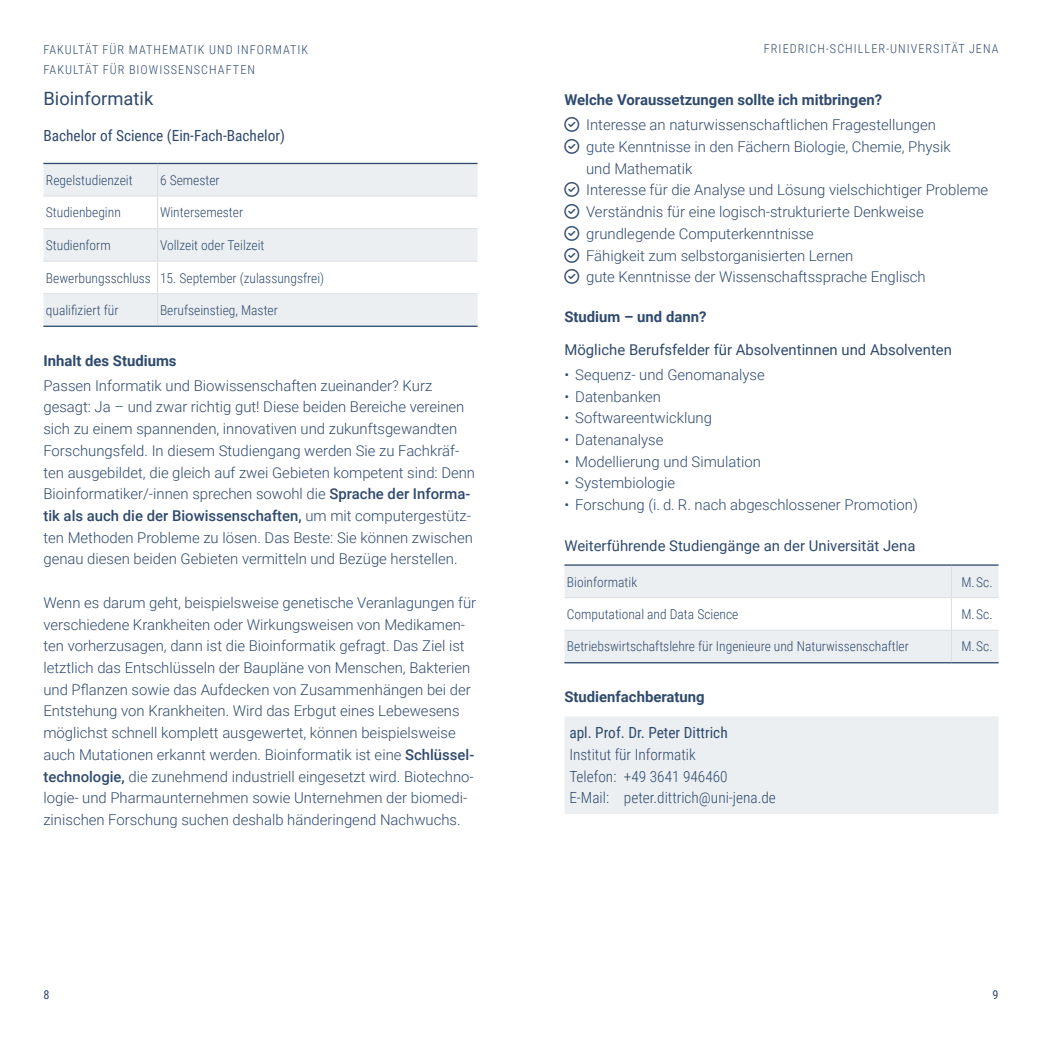
<style>
.page{position:relative;width:1042px;height:1042px;background:#fff}
.page>*{position:absolute;margin:0;border:0;box-sizing:border-box;transform-origin:0 0}
.h3_idx{font:18.38px "Roboto";color:#2f4a6d}
.p_address_4rows{font:300 15.4px/21.7px "Roboto Condensed";color:#2f4a6d}
.p_tagline_single{font:15.4px "Roboto Condensed";color:#2f4a6d}
.t1{font:300 14.88px/21.7px "Roboto";color:#2f4a6d}
.h4_mt_0_75{font:700 14.88px "Roboto";color:#2f4a6d}
.h5_mt_0_5{font:14.88px "Roboto";color:#2f4a6d}
.h5_shifted{font:14.88px "Roboto";color:#2f4a6d}
.t2{font:300 13.65px "Roboto Condensed";color:#2f4a6d}
.t3{font:300 12.25px/19.8px "Roboto Condensed";letter-spacing:.085em;color:#2f4a6d}
.t4{font:12.25px "Roboto Condensed";color:#2f4a6d}
.s1{font-weight:500}
.s2{font-weight:400}
</style>
<div class="page">
<svg style="left:43px;top:164px;width:434px;height:162px;fill:#eceff2"></svg>
<hr style="left:157px;top:164px;width:1px;height:32px;background:#dadee5">
<hr style="left:157px;top:196px;width:1px;height:32px;background:#dadee5">
<hr style="left:43px;top:228px;width:115px;height:1px;background:#dadee5">
<hr style="left:158px;top:228px;width:319px;height:1px;background:#dadee5">
<hr style="left:157px;top:229px;width:1px;height:32px;background:#dadee5">
<hr style="left:43px;top:261px;width:115px;height:1px;background:#dadee5">
<hr style="left:158px;top:261px;width:319px;height:1px;background:#dadee5">
<hr style="left:157px;top:262px;width:1px;height:31px;background:#dadee5">
<hr style="left:43px;top:293px;width:115px;height:1px;background:#dadee5">
<hr style="left:158px;top:293px;width:319px;height:1px;background:#dadee5">
<hr style="left:157px;top:294px;width:1px;height:32px;background:#dadee5">
<hr style="left:43px;top:163px;width:115px;height:1px;background:#2f4a6d">
<hr style="left:158px;top:163px;width:319px;height:1px;background:#2f4a6d">
<hr style="left:43px;top:326px;width:115px;height:1px;background:#2f4a6d">
<hr style="left:158px;top:326px;width:319px;height:1px;background:#2f4a6d">
<hr style="left:43px;top:196px;width:115px;height:1px;background:#dadee5">
<hr style="left:158px;top:196px;width:319px;height:1px;background:#dadee5">
<div style="left:564px;top:716px;width:434px;height:98px;background:#eceff2"></div>
<svg style="left:564px;top:566px;width:434px;height:96px"></svg>
<hr style="left:951px;top:566px;width:1px;height:31px;background:#dadee5">
<hr style="left:951px;top:598px;width:1px;height:32px;background:#dadee5">
<hr style="left:951px;top:630px;width:1px;height:32px;background:#dadee5">
<hr style="left:564px;top:630px;width:387px;height:1px;background:#dadee5">
<hr style="left:951px;top:630px;width:47px;height:1px;background:#dadee5">
<hr style="left:564px;top:564px;width:387px;height:2px;background:#2f4a6d">
<hr style="left:951px;top:564px;width:47px;height:2px;background:#2f4a6d">
<hr style="left:564px;top:662px;width:387px;height:1px;background:#2f4a6d">
<hr style="left:951px;top:662px;width:47px;height:1px;background:#2f4a6d">
<hr style="left:564px;top:597px;width:387px;height:1px;background:#dadee5">
<hr style="left:951px;top:597px;width:47px;height:1px;background:#dadee5">
<p class="t3" style="left:43px;top:39px;width:14px">Fakult</p>
<p class="t3" style="left:85px;top:39px;width:85px">ät für Mathematik</p>
<p class="t3" style="left:209px;top:39px;width:9px">und</p>
<p class="t3" style="left:44px;top:39px;width:230px;text-indent:193px">Informatik<br>FAKULTÄT FÜR BIOWISSENSCHAFTEN</p>
<p class="h3_idx" style="left:43px;top:86px;width:111px">Bioinformatik</p>
<p class="p_tagline_single" style="left:43px;top:125px;width:243px">Bachelor of Science (Ein-Fach-Bachelor)</p>
<p class="t2" style="left:46px;top:170px;width:88px">Regelstudienzeit</p>
<p class="t2" style="left:160px;top:170px;width:61px">6 Semester</p>
<p class="t2" style="left:46px;top:203px;width:76px">Studienbeginn</p>
<p class="t2" style="left:160px;top:203px;width:85px">Wintersemester</p>
<p class="t2" style="left:46px;top:235px;width:66px">Studienform</p>
<p class="t2" style="left:160px;top:235px;width:106px">Vollzeit oder Teilzeit</p>
<p class="t2" style="left:46px;top:268px;width:107px">Bewerbungsschluss</p>
<p class="t2" style="left:160px;top:268px;width:166px">15. September (zulassungsfrei)</p>
<p class="t2" style="left:46px;top:300px;width:74px">qualifiziert für</p>
<p class="t2" style="left:160px;top:300px;width:119px">Berufseinstieg, Master</p>
<p class="h4_mt_0_75" style="left:43px;top:350px;width:135px">Inhalt des Studiums</p>
<p class="t1" style="left:43px;top:374px;width:433px">Passen Informatik und Biowissenschaften zueinander? Kurz gesagt: Ja – und zwar richtig gut! Diese beiden Bereiche vereinen sich zu einem spannenden, innovativen und zukunftsgewandten Forschungsfeld. In diesem Studiengang werden Sie zu Fachkräf&shy;ten ausgebildet, die gleich auf zwei Gebieten kompetent sind: Denn Bioinformatiker/-innen sprechen sowohl die <span class="s1">Sprache der Informa&shy;tik als auch die der Biowissenschaften,</span> um mit computergestütz&shy;ten Methoden Probleme zu lösen. Das Beste: Sie können zwischen genau diesen beiden Gebieten vermitteln und Bezüge herstellen.</p>
<p class="t1" style="left:43px;top:591px;width:434px">Wenn es darum geht, beispielsweise genetische Veranlagungen für verschiedene Krankheiten oder Wirkungsweisen von Medikamen&shy;ten vorherzusagen, dann ist die Bioinformatik gefragt. Das Ziel ist letztlich das Entschlüsseln der Baupläne von Menschen, Bakterien und Pflanzen sowie das Aufdecken von Zusammenhängen bei der Entstehung von Krankheiten. Wird das Erbgut eines Lebewesens möglichst schnell komplett ausgewertet, können beispielsweise auch Mutationen erkannt werden. Bioinformatik ist eine <span class="s1">Schlüssel&shy;technologie,</span> die zunehmend industriell eingesetzt wird. Biotechno&shy;logie- und Pharmaunternehmen sowie Unternehmen der biomedi&shy;zinischen Forschung suchen deshalb händeringend Nachwuchs.</p>
<p class="t3" style="left:764px;top:38px;width:236px">FRIEDRICH-SCHILLER-UNIVERSITÄT JENA</p>
<h4 class="h4_mt_0_75" style="left:564px;top:89px;width:319px">Welche Voraussetzungen sollte ich mitbringen?</h4>
<p class="t1" style="left:586px;top:114px;width:351px">Interesse an naturwissenschaftlichen Fragestellungen</p>
<p class="t1" style="left:586px;top:135px;width:366px">gute Kenntnisse in den Fächern Biologie, Chemie, Physik und Mathematik</p>
<p class="t1" style="left:586px;top:179px;width:404px">Interesse für die Analyse und Lösung vielschichtiger Probleme</p>
<p class="t1" style="left:586px;top:200px;width:339px">Verständnis für eine logisch-strukturierte Denkweise</p>
<p class="t1" style="left:586px;top:222px;width:229px">grundlegende Computerkenntnisse</p>
<p class="t1" style="left:586px;top:244px;width:269px">Fähigkeit zum selbstorganisierten Lernen</p>
<p class="t1" style="left:586px;top:265px;width:341px">gute Kenntnisse der Wissenschaftssprache Englisch</p>
<h4 class="h4_mt_0_75" style="left:564px;top:306px;width:143px">Studium – und dann?</h4>
<p class="h5_mt_0_5" style="left:564px;top:339px;width:389px">Mögliche Berufsfelder für Absolventinnen und Absolventen</p>
<p class="t1" style="left:564px;top:363px;width:202px">• Sequenz- und Genomanalyse</p>
<p class="t1" style="left:564px;top:385px;width:98px">• Datenbanken</p>
<p class="t1" style="left:564px;top:407px;width:149px">• Softwareentwicklung</p>
<p class="t1" style="left:564px;top:428px;width:100px">• Datenanalyse</p>
<p class="t1" style="left:564px;top:450px;width:198px">• Modellierung und Simulation</p>
<p class="t1" style="left:564px;top:472px;width:112px">• Systembiologie</p>
<p class="t1" style="left:564px;top:493px;width:355px">• Forschung (i. d. R. nach abgeschlossener Promotion)</p>
<p class="h5_shifted" style="left:564px;top:535px;width:353px">Weiterführende Studiengänge an der Universität Jena</p>
<p class="t2" style="left:567px;top:572px;width:72px">Bioinformatik</p>
<p class="t2" style="left:961px;top:572px;width:33px">M. Sc.</p>
<p class="t2" style="left:567px;top:604px;width:173px">Computational and Data Science</p>
<p class="t2" style="left:961px;top:604px;width:33px">M. Sc.</p>
<p class="t2" style="left:567px;top:637px;width:343px">Betriebswirtschaftslehre für Ingenieure und Naturwissenschaftler</p>
<p class="t2" style="left:961px;top:637px;width:33px">M. Sc.</p>
<p class="h4_mt_0_75" style="left:564px;top:686px;width:142px">Studienfachberatung</p>
<p class="p_address_4rows" style="left:569px;top:721px;width:208px"><span class="s2">apl. Prof. Dr. Peter Dittrich<br></span>Institut für Informatik<br>Telefon: +49 3641 946460<br>E-Mail: peter.dittrich@uni-jena.de</p>
<p class="t4" style="left:43px;top:985px;width:8px">8</p>
<p class="t4" style="left:992px;top:985px;width:8px">9</p>
</div>
